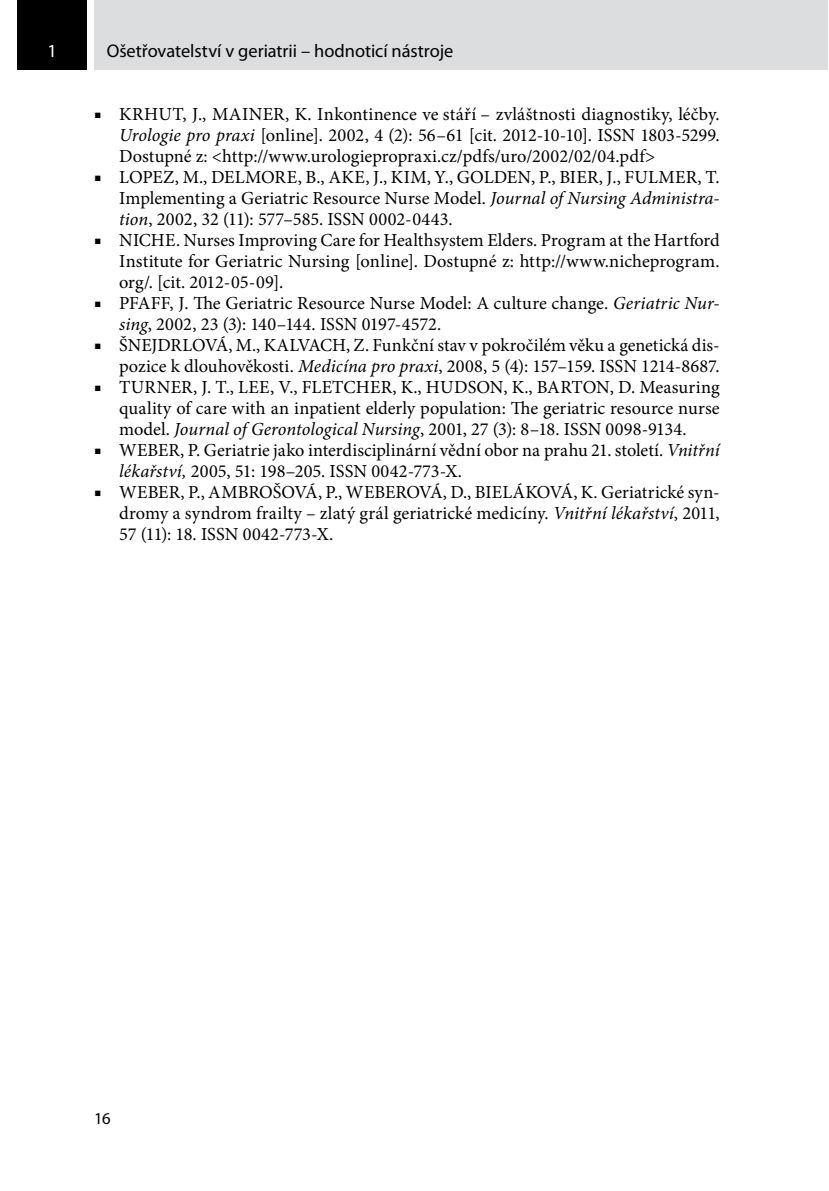
<style>
.page{position:relative;width:829px;height:1191px;background:#fff}
.page>*{position:absolute;margin:0;border:0;box-sizing:border-box;transform-origin:0 0}
.t1{font:18.38px/21px "Minion Pro";color:#000;text-align:justify}
.t2{font:18.38px "Myriad Pro";letter-spacing:-.005em;color:#000}
.t3{font:18.38px "Myriad Pro";color:#fff}
.t4{font:16.62px "Myriad Pro";color:#000}
.s1{font-style:italic}
</style>
<div class="page">
<div style="left:17px;top:0;width:70px;height:69px;background:#000"></div>
<div style="left:94px;top:0;width:733px;height:69px;background:#dcddde"></div>
<p class="t3" style="left:47px;top:40px;width:11px">1</p>
<p class="t2" style="left:107px;top:40px;width:348px">Ošetřovatelství v geriatrii – hodnoticí nástroje</p>
<p class="t1" style="left:119px;top:104px;width:602px;text-indent:-25px">■ KRHUT, J., MAINER, K. Inkontinence ve stáří – zvláštnosti diagnostiky, léčby.<br><span class="s1">Urologie pro praxi</span> [online]. 2002, 4 (2): 56–61 [cit. 2012-10-10]. ISSN 1803-5299.<br>Dostupné z: &lt;http://www.urologiepropraxi.cz/pdfs/uro/2002/02/04.pdf&gt;</p>
<p class="t1" style="left:119px;top:167px;width:602px;text-indent:-25px">■ LOPEZ, M., DELMORE, B., AKE, J., KIM, Y., GOLDEN, P., BIER, J., FULMER, T.<br>Implementing a Geriatric Resource Nurse Model. <span class="s1">Journal of Nursing Administra&shy;tion</span>, 2002, 32 (11): 577–585. ISSN 0002-0443.</p>
<p class="t1" style="left:119px;top:230px;width:602px;text-indent:-25px">■ NICHE. Nurses Improving Care for Healthsystem Elders. Program at the Hartford Institute for Geriatric Nursing [online]. Dostupné z: http://www.nicheprogram. org/. [cit. 2012-05-09].</p>
<p class="t1" style="left:119px;top:293px;width:602px;text-indent:-25px">■ PFAFF, J. The Geriatric Resource Nurse Model: A culture change. <span class="s1">Geriatric Nur&shy;sing</span>, 2002, 23 (3): 140–144. ISSN 0197-4572.</p>
<p class="t1" style="left:94px;top:335px;width:627px;text-align:right">■ ŠNEJDRLOVÁ, M., KALVACH, Z. Funkční stav v pokročilém věku a genetická dis&shy;pozice k dlouhověkosti. <span class="s1">Medicína pro praxi</span>, 2008, 5 (4): 157–159. ISSN 1214-8687.</p>
<p class="t1" style="left:119px;top:377px;width:602px;text-indent:-25px">■ TURNER, J. T., LEE, V., FLETCHER, K., HUDSON, K., BARTON, D. Measuring quality of care with an inpatient elderly population: The geriatric resource nurse model. <span class="s1">Journal of Gerontological Nursing</span>, 2001, 27 (3): 8–18. ISSN 0098-9134.</p>
<p class="t1" style="left:119px;top:440px;width:602px;text-indent:-25px">■ WEBER, P. Geriatrie jako interdisciplinární vědní obor na prahu 21. století. <span class="s1">Vnitřní lékařství,</span> 2005, 51: 198–205. ISSN 0042-773-X.</p>
<p class="t1" style="left:119px;top:482px;width:602px;text-indent:-25px">■ WEBER, P., AMBROŠOVÁ, P., WEBEROVÁ, D., BIELÁKOVÁ, K. Geriatrické syn&shy;dromy a syndrom frailty – zlatý grál geriatrické medicíny. <span class="s1">Vnitřní lékařství</span>, 2011, 57 (11): 18. ISSN 0042-773-X.</p>
<p class="t4" style="left:94px;top:1108px;width:18px">16</p>
</div>
